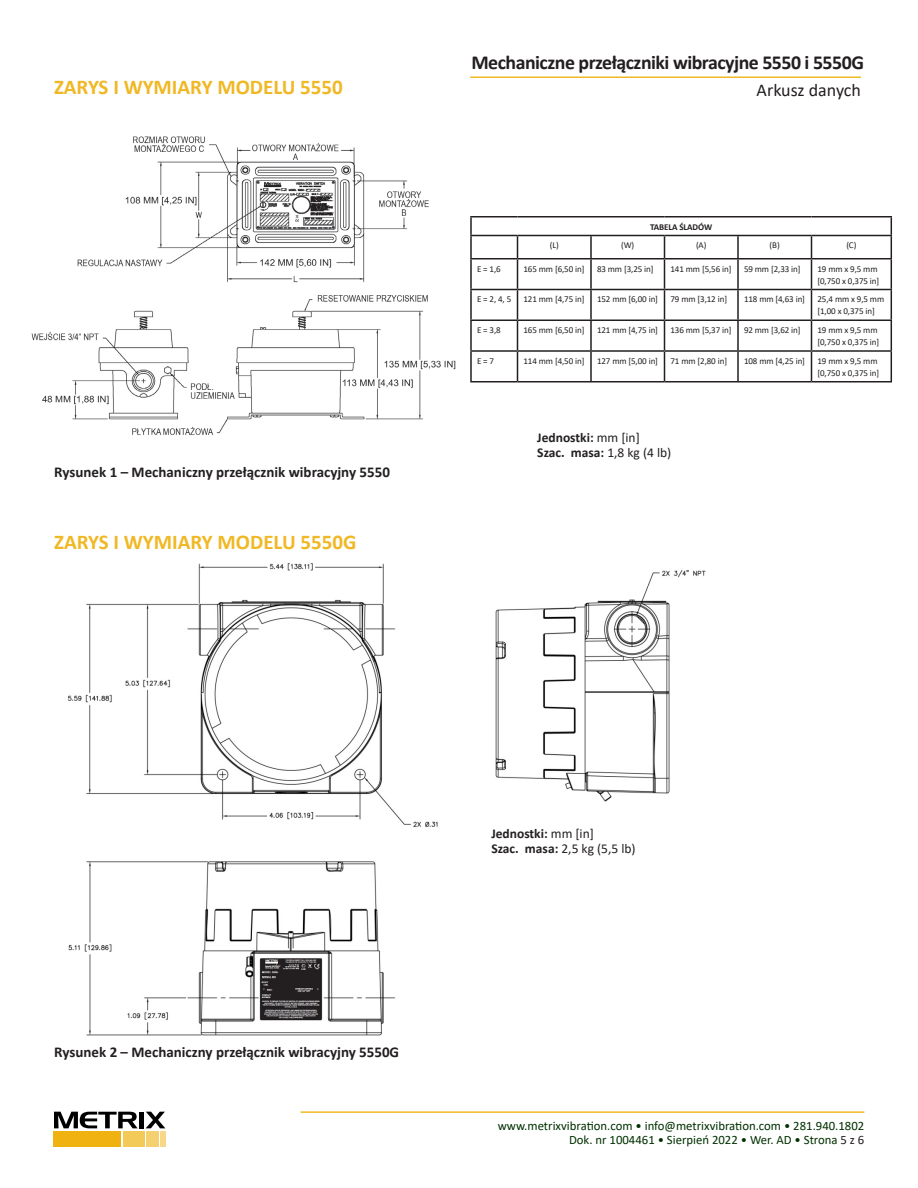
<style>
.page{position:relative;width:918px;height:1188px;background:#fff}
.page>*{position:absolute;margin:0;border:0;box-sizing:border-box;transform-origin:0 0}
.t1{font:700 21px "Calibri";color:#f0b825}
.t2{font:700 19.8px "Calibri";letter-spacing:-.025em;color:#231f20}
.t3{font:18px "Calibri";color:#231f20}
.t4{font:700 15px "Calibri";color:#231f20}
.t5{font:700 13.5px "Calibri";color:#231f20}
.t6{font:13.5px "Calibri";color:#231f20}
.t7{font:12.75px/13.5px "Calibri";color:#003100;text-align:right}
.t8{font:9px/12px "Calibri";letter-spacing:-.01em;color:#231f20}
.t9{font:700 9px "Calibri";letter-spacing:-.01em;color:#231f20}
.s1{font-weight:400}
.s2{font-weight:700}
.s3{color:#231f20}
</style>
<div class="page">
<hr style="left:301px;top:1111px;width:563px;height:2px;background:#f0b825">
<div style="left:54px;top:1131px;width:67px;height:16px;background:#efb211"></div>
<div style="left:123px;top:1131px;width:21px;height:16px;background:#f3c958"></div>
<div style="left:146px;top:1131px;width:12px;height:16px;background:#f5d070"></div>
<div style="left:160px;top:1131px;width:5px;height:16px;background:#f7d888"></div>
<svg style="left:54px;top:1112px;width:84px;height:16px"></svg>
<hr style="left:140px;top:1112px;width:4px;height:16px;background:#000">
<svg style="left:146px;top:1112px;width:19px;height:16px"></svg>
<hr style="left:470px;top:76px;width:391px;height:2px;background:#f0b825">
<img style="left:31px;top:136px;width:445px;height:299px">
<img style="left:67px;top:563px;width:639px;height:473px">
<img style="left:260px;top:958px;width:63px;height:63px">
<hr style="left:470px;top:216px;width:48px;height:2px;background:#231f20">
<svg style="left:470px;top:218px;width:2px;height:17px"></svg>
<hr style="left:518px;top:216px;width:73px;height:2px;background:#231f20">
<hr style="left:591px;top:216px;width:73px;height:2px;background:#231f20">
<hr style="left:664px;top:216px;width:74px;height:2px;background:#231f20">
<hr style="left:738px;top:216px;width:74px;height:2px;background:#231f20">
<hr style="left:812px;top:216px;width:80px;height:2px;background:#231f20">
<hr style="left:470px;top:235px;width:48px;height:1px;background:#231f20">
<hr style="left:470px;top:236px;width:2px;height:22px;background:#231f20">
<hr style="left:518px;top:235px;width:73px;height:1px;background:#231f20">
<hr style="left:591px;top:235px;width:73px;height:1px;background:#231f20">
<hr style="left:590px;top:236px;width:2px;height:22px;background:#231f20">
<hr style="left:664px;top:235px;width:74px;height:1px;background:#231f20">
<hr style="left:738px;top:235px;width:74px;height:1px;background:#231f20">
<hr style="left:737px;top:236px;width:2px;height:22px;background:#231f20">
<hr style="left:812px;top:235px;width:80px;height:1px;background:#231f20">
<hr style="left:470px;top:258px;width:48px;height:2px;background:#231f20">
<hr style="left:470px;top:260px;width:2px;height:29px;background:#231f20">
<hr style="left:518px;top:258px;width:73px;height:2px;background:#231f20">
<svg style="left:517px;top:236px;width:1px;height:53px"></svg>
<hr style="left:591px;top:258px;width:73px;height:2px;background:#231f20">
<hr style="left:590px;top:260px;width:2px;height:29px;background:#231f20">
<hr style="left:664px;top:258px;width:74px;height:2px;background:#231f20">
<svg style="left:664px;top:236px;width:1px;height:53px"></svg>
<hr style="left:738px;top:258px;width:74px;height:2px;background:#231f20">
<hr style="left:737px;top:260px;width:2px;height:29px;background:#231f20">
<hr style="left:812px;top:258px;width:80px;height:2px;background:#231f20">
<svg style="left:811px;top:236px;width:1px;height:53px"></svg>
<svg style="left:891px;top:218px;width:1px;height:71px"></svg>
<hr style="left:470px;top:289px;width:48px;height:1px;background:#231f20">
<hr style="left:470px;top:290px;width:2px;height:30px;background:#231f20">
<hr style="left:518px;top:289px;width:73px;height:1px;background:#231f20">
<hr style="left:517px;top:290px;width:1px;height:30px;background:#231f20">
<hr style="left:591px;top:289px;width:73px;height:1px;background:#231f20">
<hr style="left:590px;top:290px;width:2px;height:30px;background:#231f20">
<hr style="left:664px;top:289px;width:74px;height:1px;background:#231f20">
<hr style="left:664px;top:290px;width:1px;height:30px;background:#231f20">
<hr style="left:738px;top:289px;width:74px;height:1px;background:#231f20">
<hr style="left:737px;top:290px;width:2px;height:30px;background:#231f20">
<hr style="left:812px;top:289px;width:80px;height:1px;background:#231f20">
<hr style="left:811px;top:290px;width:1px;height:30px;background:#231f20">
<hr style="left:891px;top:290px;width:1px;height:30px;background:#231f20">
<hr style="left:470px;top:320px;width:48px;height:1px;background:#231f20">
<hr style="left:470px;top:321px;width:2px;height:29px;background:#231f20">
<hr style="left:518px;top:320px;width:73px;height:1px;background:#231f20">
<hr style="left:591px;top:320px;width:73px;height:1px;background:#231f20">
<hr style="left:590px;top:321px;width:2px;height:29px;background:#231f20">
<hr style="left:664px;top:320px;width:74px;height:1px;background:#231f20">
<hr style="left:738px;top:320px;width:74px;height:1px;background:#231f20">
<hr style="left:737px;top:321px;width:2px;height:29px;background:#231f20">
<hr style="left:812px;top:320px;width:80px;height:1px;background:#231f20">
<hr style="left:470px;top:350px;width:48px;height:2px;background:#231f20">
<hr style="left:470px;top:352px;width:2px;height:29px;background:#231f20">
<hr style="left:518px;top:350px;width:73px;height:2px;background:#231f20">
<svg style="left:517px;top:321px;width:1px;height:60px"></svg>
<hr style="left:591px;top:350px;width:73px;height:2px;background:#231f20">
<hr style="left:590px;top:352px;width:2px;height:29px;background:#231f20">
<hr style="left:664px;top:350px;width:74px;height:2px;background:#231f20">
<svg style="left:664px;top:321px;width:1px;height:60px"></svg>
<hr style="left:738px;top:350px;width:74px;height:2px;background:#231f20">
<hr style="left:737px;top:352px;width:2px;height:29px;background:#231f20">
<hr style="left:812px;top:350px;width:80px;height:2px;background:#231f20">
<svg style="left:811px;top:321px;width:1px;height:60px"></svg>
<svg style="left:891px;top:321px;width:1px;height:60px"></svg>
<hr style="left:470px;top:381px;width:48px;height:1px;background:#231f20">
<hr style="left:518px;top:381px;width:73px;height:1px;background:#231f20">
<hr style="left:591px;top:381px;width:73px;height:1px;background:#231f20">
<hr style="left:664px;top:381px;width:74px;height:1px;background:#231f20">
<hr style="left:738px;top:381px;width:74px;height:1px;background:#231f20">
<hr style="left:812px;top:381px;width:80px;height:1px;background:#231f20">
<p class="t1" style="left:54px;top:72px;width:290px">ZARYS I WYMIARY MODELU 5550</p>
<p class="t4" style="left:54px;top:461px;width:337px">Rysunek 1 – Mechaniczny przełącznik wibracyjny 5550</p>
<p class="t1" style="left:54px;top:527px;width:304px">ZARYS I WYMIARY MODELU 5550G</p>
<h2 class="t2" style="left:471px;top:48px;width:394px">Mechaniczne przełączniki wibracyjne 5550 i 5550G</h2>
<h3 class="t3" style="left:757px;top:78px;width:106px">Arkusz danych</h3>
<p class="t9" style="left:650px;top:220px;width:64px">TABELA ŚLADÓW</p>
<p class="t8" style="left:550px;top:239px;width:11px">(L)</p>
<p class="t8" style="left:621px;top:239px;width:15px">(W)</p>
<p class="t8" style="left:696px;top:239px;width:12px">(A)</p>
<p class="t8" style="left:770px;top:239px;width:12px">(B)</p>
<p class="t8" style="left:846px;top:239px;width:12px">(C)</p>
<p class="t8" style="left:477px;top:262px;width:25px">E = 1,6</p>
<p class="t8" style="left:524px;top:262px;width:63px">165 mm [6,50 in]</p>
<p class="t8" style="left:597px;top:262px;width:58px">83 mm [3,25 in]</p>
<p class="t8" style="left:670px;top:262px;width:63px">141 mm [5,56 in]</p>
<p class="t8" style="left:744px;top:262px;width:58px">59 mm [2,33 in]</p>
<p class="t8" style="left:818px;top:262px;width:63px">19 mm x 9,5 mm [0,750 x 0,375 in]</p>
<p class="t8" style="left:477px;top:293px;width:36px">E = 2, 4, 5</p>
<p class="t8" style="left:524px;top:293px;width:63px">121 mm [4,75 in]</p>
<p class="t8" style="left:597px;top:293px;width:63px">152 mm [6,00 in]</p>
<p class="t8" style="left:670px;top:293px;width:58px">79 mm [3,12 in]</p>
<p class="t8" style="left:744px;top:293px;width:63px">118 mm [4,63 in]</p>
<p class="t8" style="left:818px;top:293px;width:68px">25,4 mm x 9,5 mm [1,00 x 0,375 in]</p>
<p class="t8" style="left:477px;top:324px;width:25px">E = 3,8</p>
<p class="t8" style="left:524px;top:324px;width:63px">165 mm [6,50 in]</p>
<p class="t8" style="left:597px;top:324px;width:63px">121 mm [4,75 in]</p>
<p class="t8" style="left:670px;top:324px;width:63px">136 mm [5,37 in]</p>
<p class="t8" style="left:744px;top:324px;width:58px">92 mm [3,62 in]</p>
<p class="t8" style="left:818px;top:324px;width:63px">19 mm x 9,5 mm [0,750 x 0,375 in]</p>
<p class="t8" style="left:477px;top:355px;width:19px">E = 7</p>
<p class="t8" style="left:524px;top:355px;width:63px">114 mm [4,50 in]</p>
<p class="t8" style="left:597px;top:355px;width:63px">127 mm [5,00 in]</p>
<p class="t8" style="left:670px;top:355px;width:58px">71 mm [2,80 in]</p>
<p class="t8" style="left:744px;top:355px;width:63px">108 mm [4,25 in]</p>
<p class="t8" style="left:818px;top:355px;width:63px">19 mm x 9,5 mm [0,750 x 0,375 in]</p>
<p class="t5" style="left:537px;top:428px;width:104px">Jednostki: <span class="s1">mm [in]</span></p>
<p class="t5" style="left:537px;top:443px;width:135px">Szac. masa: <span class="s1">1,8 kg (4 lb)</span></p>
<p class="t4" style="left:54px;top:1042px;width:346px">Rysunek 2 – Mechaniczny przełącznik wibracyjny 5550G</p>
<p class="t5" style="left:491px;top:823px;width:104px">Jednostki: <span class="s1">mm [in]</span></p>
<p class="t6" style="left:491px;top:839px;width:146px"><span class="s2">Szac. masa:</span> 2,5 kg (5,5 lb)</p>
<h3 class="t7" style="left:498px;top:1119px;width:368px">www.metrixvibration.com • info@metrixvibration.com • 281.940.1802<br>Dok. nr 1004461 • Sierpień 2022 • Wer. AD • Strona <span class="s3">5 z 6</span></h3>
</div>
